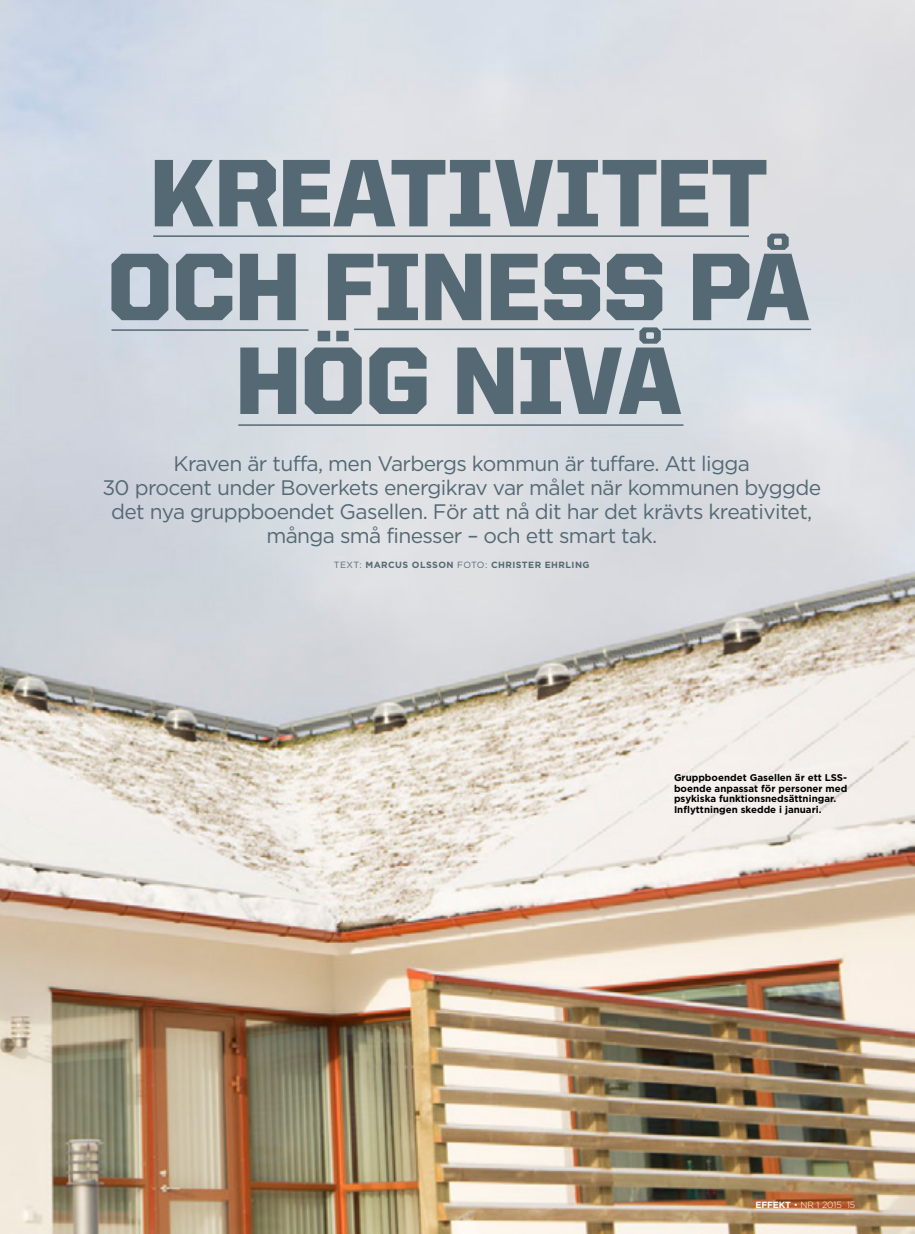
<style>
.page{position:relative;width:915px;height:1234px;background:#fff}
.page>*{position:absolute;margin:0;border:0;box-sizing:border-box;transform-origin:0 0}
.t1{font:900 96.3px/93.8px "United Sans Reg";letter-spacing:-.01em;color:#546974;text-align:center}
.t2{font:21px/24px "Gotham";letter-spacing:-.03em;color:#546974;text-align:center}
.t3{font:700 9.75px/10.5px "Gotham";color:#000}
.t4{font:700 9px "Gotham";letter-spacing:.05em;color:#546974}
.t5{font:300 9px "Gotham";letter-spacing:-.01em;color:#fff}
.s1{font-weight:400}
.s2{font-weight:700}
</style>
<div class="page">
<img style="left:0;top:0;width:914px;height:1233px">
<hr style="left:153px;top:235px;width:595px;height:2px;background:#546974">
<hr style="left:238px;top:424px;width:445px;height:2px;background:#546974">
<hr style="left:111px;top:329px;width:197px;height:2px;background:#546974">
<hr style="left:354px;top:328px;width:280px;height:2px;background:#546974">
<hr style="left:662px;top:328px;width:148px;height:2px;background:#546974">
<h1 class="t1" style="left:107px;top:145px;width:704px">KREATIVITET<br>OCH FINESS PÅ<br>HÖG NIVÅ</h1>
<p class="t2" style="left:102px;top:450px;width:720px">Kraven är tuffa, men Varbergs kommun är tuffare. Att ligga<br>30 procent under Boverkets energikrav var målet när kommunen byggde det nya gruppboendet Gasellen. För att nå dit har det krävts kreativitet, många små finesser – och ett smart tak.</p>
<p class="t4" style="left:334px;top:559px;width:257px"><span class="s1">TEXT:</span> MARCUS OLSSON <span class="s1">FOTO:</span> CHRISTER EHRLING</p>
<p class="t3" style="left:673px;top:772px;width:175px">Gruppboendet Gasellen är ett LSS&shy;boende anpassat för personer med psykiska funktionsnedsättningar.<br>Inflyttningen skedde i januari.</p>
<p class="t5" style="left:755px;top:1199px;width:101px"><span class="s2">EFFEKT</span> • NR 1 2015 15</p>
</div>
